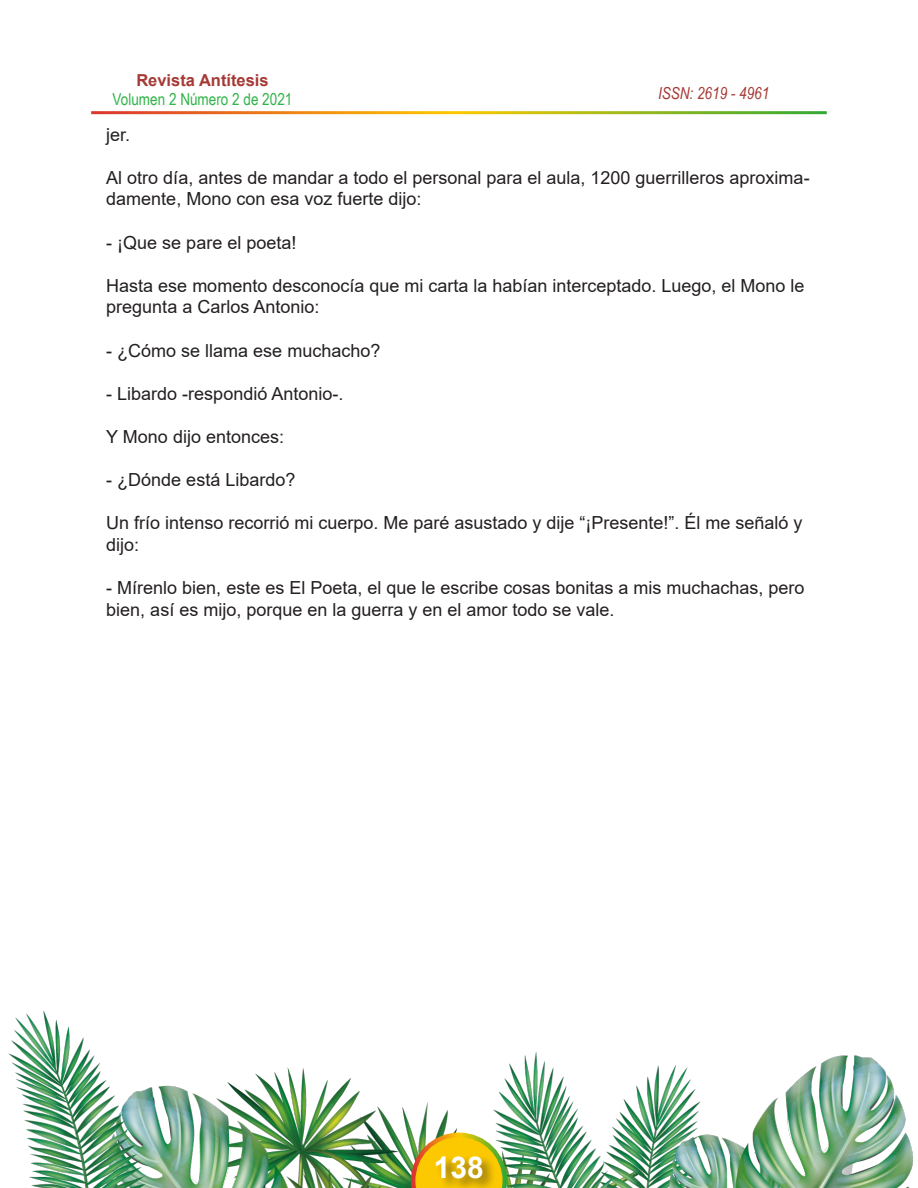
<style>
.page{position:relative;width:918px;height:1188px;background:#fff}
.page>*{position:absolute;margin:0;border:0;box-sizing:border-box;transform-origin:0 0}
.t1{font:700 30px "Arial";color:#fff}
.t2{font:18px/21.6px "Arial";color:#231f20}
.t3{font:16.5px "Arial Narrow";color:#31b44a}
.t4{font:700 16.5px "Arial";color:#a53a35}
.t5{font:italic 16.5px "Arial Narrow";color:#a53a35}
</style>
<div class="page">
<img style="left:8px;top:1010px;width:905px;height:178px">
<svg style="left:411px;top:1133px;width:96px;height:55px"></svg>
<div style="left:434px;top:1154px;width:63px;height:34px;background:#231f20;opacity:.54"></div>
<p class="t4" style="left:136px;top:68px;width:134px">Revista Antítesis</p>
<p class="t3" style="left:113px;top:88px;width:181px">Volumen 2 Número 2 de 2021</p>
<p class="t5" style="left:658px;top:81px;width:113px">ISSN: 2619 - 4961</p>
<p class="t2" style="left:106px;top:123px;width:26px">jer.</p>
<p class="t2" style="left:106px;top:167px;width:705px">Al otro día, antes de mandar a todo el personal para el aula, 1200 guerrilleros aproxima&shy;damente, Mono con esa voz fuerte dijo:</p>
<p class="t2" style="left:106px;top:231px;width:192px">- ¡Que se pare el poeta!</p>
<p class="t2" style="left:106px;top:275px;width:700px">Hasta ese momento desconocía que mi carta la habían interceptado. Luego, el Mono le pregunta a Carlos Antonio:</p>
<p class="t2" style="left:106px;top:339px;width:276px">- ¿Cómo se llama ese muchacho?</p>
<p class="t2" style="left:106px;top:383px;width:239px">- Libardo -respondió Antonio-.</p>
<p class="t2" style="left:106px;top:426px;width:179px">Y Mono dijo entonces:</p>
<p class="t2" style="left:106px;top:469px;width:191px">- ¿Dónde está Libardo?</p>
<p class="t2" style="left:106px;top:512px;width:698px">Un frío intenso recorrió mi cuerpo. Me paré asustado y dije “¡Presente!”. Él me señaló y dijo:</p>
<p class="t2" style="left:106px;top:577px;width:700px">- Mírenlo bien, este es El Poeta, el que le escribe cosas bonitas a mis muchachas, pero bien, así es mijo, porque en la guerra y en el amor todo se vale.</p>
<h1 class="t1" style="left:434px;top:1146px;width:52px">138</h1>
</div>
